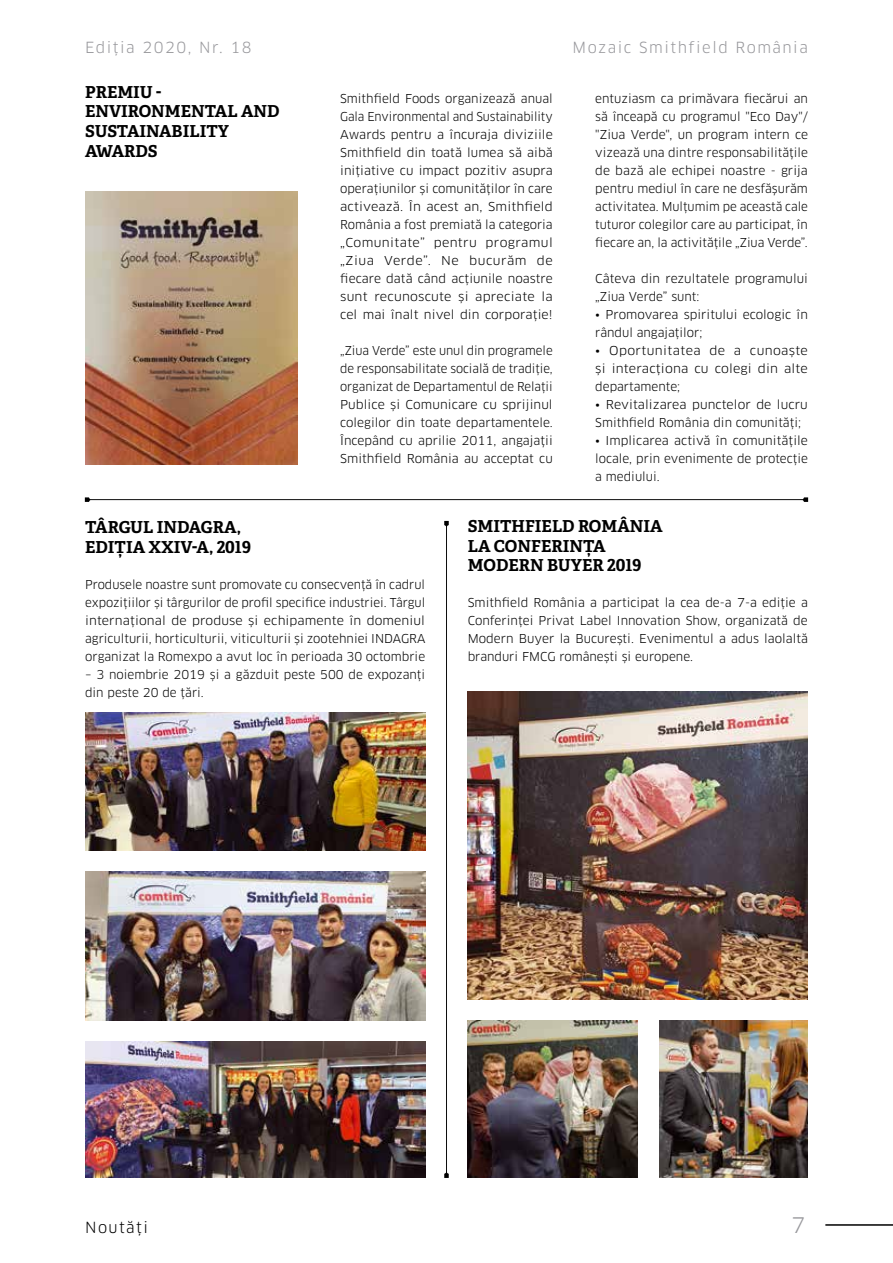
<style>
.page{position:relative;width:893px;height:1263px;background:#fff}
.page>*{position:absolute;margin:0;border:0;box-sizing:border-box;transform-origin:0 0}
.t1{font:21px "Clan Pro";color:#98989c}
.t2{font:700 16.5px/19.8px "Adelle PE";color:#000}
.t3{font:15px "Clan Pro";letter-spacing:.1em;color:#98989c}
.t4{font:15px "Clan Pro";letter-spacing:.1em;color:#000}
.t5{font:12px/18px "Clan Pro";color:#000;text-align:justify}
.t6{font:12px/18px "Clan Pro";color:#000;text-align:justify;scale:1.07 1}
.t7{font:12px/18px "Clan Pro";color:#000;scale:1.05 1}
</style>
<div class="page">
<hr style="left:825px;top:1224px;width:68px;height:2px;background:#000">
<svg style="left:85px;top:497px;width:723px;height:5px"></svg>
<img style="left:85px;top:191px;width:213px;height:273px">
<img style="left:85px;top:712px;width:340px;height:138px">
<img style="left:85px;top:872px;width:340px;height:148px">
<img style="left:468px;top:691px;width:340px;height:308px">
<img style="left:468px;top:1020px;width:170px;height:158px">
<img style="left:659px;top:1021px;width:149px;height:157px">
<img style="left:85px;top:1042px;width:340px;height:136px">
<svg style="left:444px;top:521px;width:5px;height:657px"></svg>
<p class="t3" style="left:85px;top:39px;width:168px">Ediția 2020, Nr. 18</p>
<p class="t3" style="left:572px;top:39px;width:237px">Mozaic Smithfield România</p>
<h2 class="t2" style="left:85px;top:81px;width:196px">PREMIU -<br>ENVIRONMENTAL AND<br>SUSTAINABILITY<br>AWARDS</h2>
<p class="t5" style="left:340px;top:90px;width:214px">Smithfield Foods organizează anual Gala Environmental and Sustainability Awards pentru a încuraja diviziile Smithfield din toată lumea să aibă inițiative cu impact pozitiv asupra operațiunilor și comunităților în care activează. În acest an, Smithfield România a fost premiată la categoria „Comunitate” pentru programul „Ziua Verde”. Ne bucurăm de fiecare dată când acțiunile noastre sunt recunoscute și apreciate la cel mai înalt nivel din corporație!</p>
<p class="t5" style="left:340px;top:342px;width:214px">„Ziua Verde” este unul din programele de responsabilitate socială de tradiție, organizat de Departamentul de Relații Publice și Comunicare cu sprijinul colegilor din toate departamentele.<br>Începând cu aprilie 2011, angajaţii Smithfield România au acceptat cu</p>
<p class="t5" style="left:595px;top:90px;width:214px">entuziasm ca primăvara fiecărui an să înceapă cu programul "Eco Day"/ "Ziua Verde", un program intern ce vizează una dintre responsabilităţile de bază ale echipei noastre - grija pentru mediul în care ne desfăşurăm activitatea. Mulțumim pe această cale tuturor colegilor care au participat, în fiecare an, la activitățile „Ziua Verde”.</p>
<p class="t5" style="left:595px;top:270px;width:214px">Câteva din rezultatele programului „Ziua Verde” sunt:</p>
<p class="t5" style="left:595px;top:306px;width:214px">• Promovarea spiritului ecologic în rândul angajaților;</p>
<p class="t6" style="left:595px;top:342px;width:200px">• Oportunitatea de a cunoaște și interacționa cu colegi din alte departamente;</p>
<p class="t7" style="left:595px;top:396px;width:204px">• Revitalizarea punctelor de lucru<br>Smithfield România din comunități;</p>
<p class="t5" style="left:595px;top:432px;width:214px">• Implicarea activă în comunitățile locale, prin evenimente de protecție a mediului.</p>
<h2 class="t2" style="left:85px;top:517px;width:168px">TÂRGUL INDAGRA,<br>EDIȚIA XXIV-A, 2019</h2>
<p class="t5" style="left:85px;top:576px;width:342px">Produsele noastre sunt promovate cu consecvență în cadrul expozițiilor și târgurilor de profil specifice industriei. Târgul internațional de produse și echipamente în domeniul agriculturii, horticulturii, viticulturii și zootehniei INDAGRA organizat la Romexpo a avut loc în perioada 30 octombrie</p>
<p class="t5" style="left:85px;top:666px;width:342px">– 3 noiembrie 2019 și a găzduit peste 500 de expozanți din peste 20 de țări.</p>
<h2 class="t2" style="left:468px;top:515px;width:196px">SMITHFIELD ROMÂNIA<br>LA CONFERINȚA<br>MODERN BUYER 2019</h2>
<p class="t5" style="left:468px;top:594px;width:342px">Smithfield România a participat la cea de-a 7-a ediție a Conferinței Privat Label Innovation Show, organizată de Modern Buyer la București. Evenimentul a adus laolaltă branduri FMCG românești și europene.</p>
<p class="t4" style="left:85px;top:1219px;width:65px">Noutăți</p>
<h1 class="t1" style="left:791px;top:1213px;width:15px">7</h1>
</div>
